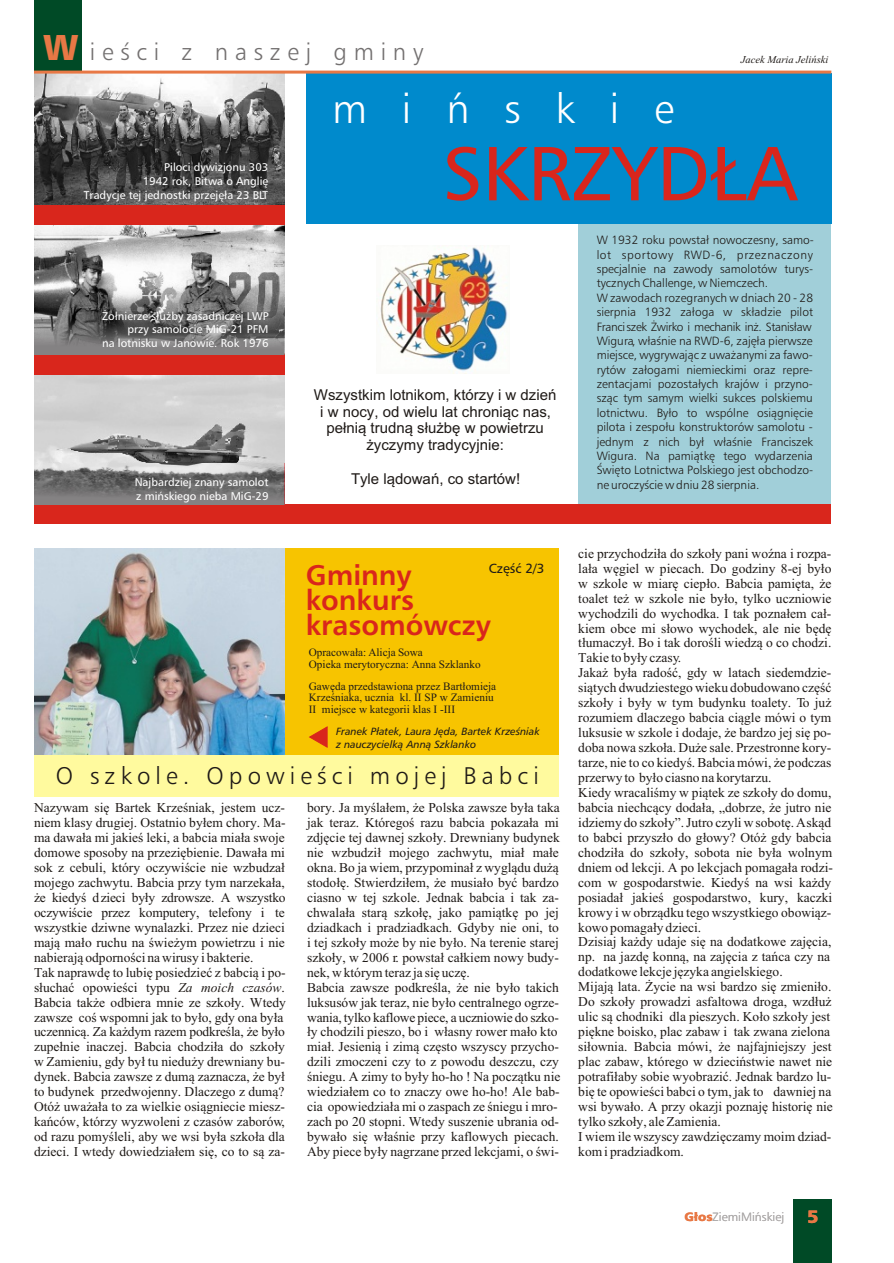
<style>
.page{position:relative;width:894px;height:1263px;background:#fff}
.page>*{position:absolute;margin:0;border:0;box-sizing:border-box;transform-origin:0 0}
.t1{font:76.8px "G Frutiger IEE";color:#d9261c}
.t2{font:41.55px "G Frutiger Lt IEE";letter-spacing:.84em;color:#fff}
.t3{font:700 28.5px/24.9px "G Frutiger IEE";color:#d9261c}
.t4{font:24.15px "G Frutiger Lt IEE";letter-spacing:.21em;color:#1f1a17}
.t5{font:24px "G Frutiger Lt IEE";letter-spacing:.28em;color:#737070}
.t6{font:700 18px "G Frutiger Bl IEE";color:#e87845}
.t7{font:15px/16.8px "Arial CE";color:#1f1a17;text-align:center}
.t8{font:13.5px/15px "Times New Roman CE";color:#1f1a17}
.t9{font:13.35px "G Frutiger IEE";color:#1f1a17}
.t10{font:12px/14.4px "G Frutiger Lt IEE";color:#1f1a17}
.t11{font:12px "G Frutiger Lt IEE";color:#aba8a8}
.t12{font:11.25px/13.5px "G Frutiger IEE";color:#fff;text-align:right}
.t13{font:11.25px/11.2px "Times New Roman CE";color:#1f1a17}
.t14{font:italic 10.5px/12.8px "G Frutiger IEE";color:#1f1a17}
.t15{font:italic 10.5px "Times New Roman CE";color:#1f1a17}
.s1{font-family:"G Frutiger Bl IEE";font-weight:700;font-size:36px;color:#e87845}
.s2{font-style:italic}
.s3{font-family:"G Frutiger Bl IEE";font-weight:700;color:#e87845}
</style>
<div class="page">
<img style="left:379px;top:247px;width:129px;height:126px">
<div style="left:578px;top:211px;width:253px;height:305px;background:#a1cfd9"></div>
<div style="left:306px;top:73px;width:525px;height:151px;background:#008acc"></div>
<div style="left:285px;top:548px;width:274px;height:235px;background:#f7c400"></div>
<img style="left:34px;top:548px;width:251px;height:207px">
<svg style="left:309px;top:726px;width:19px;height:22px"></svg>
<div style="left:34px;top:755px;width:525px;height:41px;background:#fffa9e"></div>
<div style="left:34px;top:0;width:47px;height:72px;background:#004a26"></div>
<div style="left:793px;top:1199px;width:38px;height:64px;background:#004a26"></div>
<img style="left:34px;top:74px;width:251px;height:131px">
<img style="left:34px;top:224px;width:251px;height:85px">
<hr style="left:34px;top:71px;width:797px;height:3px;background:#e87845">
<img style="left:34px;top:375px;width:251px;height:130px">
<div style="left:34px;top:205px;width:251px;height:19px;background:#d9261c"></div>
<div style="left:34px;top:354px;width:251px;height:21px;background:#d9261c"></div>
<div style="left:34px;top:505px;width:797px;height:19px;background:#d9261c"></div>
<img style="left:34px;top:309px;width:251px;height:46px">
<img style="left:34px;top:464px;width:251px;height:40px">
<h3 class="t5" style="left:43px;top:42px;width:382px"><span class="s1">W</span> ieœci z naszej gminy</h3>
<p class="t15" style="left:741px;top:56px;width:89px">Jacek Maria Jeliñski</p>
<p class="t12" style="left:84px;top:162px;width:186px">Piloci dywizjonu 303<br>1942 rok, Bitwa o Angliê<br>Tradycje tej jednostki przejê³a 23 BLT</p>
<p class="t12" style="left:102px;top:310px;width:168px">¯o³nierze s³u¿by zasadniczej LWP przy samolocie MiG-21 PFM<br>na lotnisku w Janowie. Rok 1976</p>
<p class="t12" style="left:135px;top:477px;width:135px;text-align:left">Najbardziej znany samolot z miñskiego nieba MiG-29</p>
<h2 class="t2" style="left:332px;top:91px;width:344px">miñskie</h2>
<h1 class="t1" style="left:442px;top:142px;width:356px">SKRZYD£A</h1>
<p class="t7" style="left:314px;top:388px;width:244px">Wszystkim lotnikom, którzy i w dzieñ i w nocy, od wielu lat chroni¹c nas, pe³ni¹ trudn¹ s³u¿bê w powietrzu ¿yczymy tradycyjnie:</p>
<p class="t7" style="left:351px;top:471px;width:171px">Tyle l¹dowañ, co startów!</p>
<p class="t10" style="left:597px;top:234px;width:219px">W 1932 roku powsta³ nowoczesny, samo&shy;lot sportowy RWD-6, przeznaczony specjalnie na zawody samolotów turys&shy;tycznych Challenge, w Niemczech.<br>W zawodach rozegranych w dniach 20 - 28 sierpnia 1932 za³oga w sk³adzie pilot Franciszek ¯wirko i mechanik in¿. Stanis³aw Wigura, w³aœnie na RWD-6, zajê³a pierwsze miejsce, wygrywaj¹c z uwa¿anymi za fawo&shy;rytów za³ogami niemieckimi oraz repre&shy;zentacjami pozosta³ych krajów i przyno&shy;sz¹c tym samym wielki sukces polskiemu lotnictwu. By³o to wspólne osi¹gniêcie pilota i zespo³u konstruktorów samolotu - jednym z nich by³ w³aœnie Franciszek Wigura. Na pami¹tkê tego wydarzenia Œwiêto Lotnictwa Polskiego jest obchodzo&shy;ne uroczyœcie w dniu 28 sierpnia.</p>
<p class="t9" style="left:489px;top:563px;width:57px">Czêœæ 2/3</p>
<h3 class="t3" style="left:306px;top:565px;width:187px">Gminny konkurs krasomówczy</h3>
<p class="t13" style="left:309px;top:648px;width:173px">Opracowa³a: Alicja Sowa<br>Opieka merytoryczna: Anna Szklanko</p>
<p class="t13" style="left:309px;top:682px;width:189px">Gawêda przedstawiona przez Bart³omieja<br>Krzeœniaka, ucznia kl. II SP w Zamieniu<br>II miejsce w kategorii klas I -III</p>
<p class="t14" style="left:336px;top:726px;width:205px">Franek P³atek, Laura Jêda, Bartek Krzeœniak z nauczycielk¹ Ann¹ Szklanko</p>
<h3 class="t4" style="left:56px;top:766px;width:485px">O szkole. Opowieœci mojej Babci</h3>
<p class="t8" style="left:34px;top:801px;width:253px">Nazywam siê Bartek Krzeœniak, jestem ucz&shy;niem klasy drugiej. Ostatnio by³em chory. Ma&shy;ma dawa³a mi jakieœ leki, a babcia mia³a swoje domowe sposoby na przeziêbienie. Dawa³a mi sok z cebuli, który oczywiœcie nie wzbudza³ mojego zachwytu. Babcia przy tym narzeka³a, ¿e kiedyœ dzieci by³y zdrowsze. A wszystko oczywiœcie przez komputery, telefony i te wszystkie dziwne wynalazki. Przez nie dzieci maj¹ ma³o ruchu na œwie¿ym powietrzu i nie nabieraj¹ odpornoœci na wirusy i bakterie.<br>Tak naprawdê to lubiê posiedzieæ z babci¹ i po&shy;s³uchaæ opowieœci typu <span class="s2">Za moich czasów</span>.<br>Babcia tak¿e odbiera mnie ze szko³y. Wtedy zawsze coœ wspomni jak to by³o, gdy ona by³a uczennic¹. Za ka¿dym razem podkreœla, ¿e by³o zupe³nie inaczej. Babcia chodzi³a do szko³y w Zamieniu, gdy by³ tu niedu¿y drewniany bu&shy;dynek. Babcia zawsze z dum¹ zaznacza, ¿e by³ to budynek przedwojenny. Dlaczego z dum¹?<br>Otó¿ uwa¿a³a to za wielkie osi¹gniecie miesz&shy;kañców, którzy wyzwoleni z czasów zaborów, od razu pomyœleli, aby we wsi by³a szko³a dla dzieci. I wtedy dowiedzia³em siê, co to s¹ za-</p>
<p class="t8" style="left:307px;top:801px;width:255px">bory. Ja myœla³em, ¿e Polska zawsze by³a taka jak teraz. Któregoœ razu babcia pokaza³a mi zdjêcie tej dawnej szko³y. Drewniany budynek nie wzbudzi³ mojego zachwytu, mia³ ma³e okna. Bo ja wiem, przypomina³ z wygl¹du du¿¹ stodo³ê. Stwierdzi³em, ¿e musia³o byæ bardzo ciasno w tej szkole. Jednak babcia i tak za&shy;chwala³a star¹ szko³ê, jako pami¹tkê po jej dziadkach i pradziadkach. Gdyby nie oni, to i tej szko³y mo¿e by nie by³o. Na terenie starej szko³y, w 2006 r. powsta³ ca³kiem nowy budy&shy;nek, w którym teraz ja siê uczê.<br>Babcia zawsze podkreœla, ¿e nie by³o takich luksusów jak teraz, nie by³o centralnego ogrze&shy;wania, tylko kaflowe piece, a uczniowie do szko-³y chodzili pieszo, bo i w³asny rower ma³o kto mia³. Jesieni¹ i zim¹ czêsto wszyscy przycho&shy;dzili zmoczeni czy to z powodu deszczu, czy œniegu. A zimy to by³y ho-ho ! Na pocz¹tku nie wiedzia³em co to znaczy owe ho-ho! Ale bab&shy;cia opowiedzia³a mi o zaspach ze œniegu i mro&shy;zach po 20 stopni. Wtedy suszenie ubrania od&shy;bywa³o siê w³aœnie przy kaflowych piecach.<br>Aby piece by³y nagrzane przed lekcjami, o œwi-</p>
<p class="t8" style="left:578px;top:547px;width:256px">cie przychodzi³a do szko³y pani woŸna i rozpa&shy;la³a wêgiel w piecach. Do godziny 8-ej by³o w szkole w miarê ciep³o. Babcia pamiêta, ¿e toalet te¿ w szkole nie by³o, tylko uczniowie wychodzili do wychodka. I tak pozna³em ca³- kiem obce mi s³owo wychodek, ale nie bêdê t³umaczy³. Bo i tak doroœli wiedz¹ o co chodzi.<br>Takie to by³y czasy.<br>Jaka¿ by³a radoœæ, gdy w latach siedemdzie&shy;si¹tych dwudziestego wieku dobudowano czêœæ szko³y i by³y w tym budynku toalety. To ju¿ rozumiem dlaczego babcia ci¹gle mówi o tym luksusie w szkole i dodaje, ¿e bardzo jej siê po&shy;doba nowa szko³a. Du¿e sale. Przestronne kory&shy;tarze, nie to co kiedyœ. Babcia mówi, ¿e podczas przerwy to by³o ciasno na korytarzu.<br>Kiedy wracaliœmy w pi¹tek ze szko³y do domu, babcia niechc¹cy doda³a, „dobrze, ¿e jutro nie idziemy do szko³y”. Jutro czyli w sobotê. A sk¹d to babci przysz³o do g³owy? Otó¿ gdy babcia chodzi³a do szko³y, sobota nie by³a wolnym dniem od lekcji. A po lekcjach pomaga³a rodzi&shy;com w gospodarstwie. Kiedyœ na wsi ka¿dy posiada³ jakieœ gospodarstwo, kury, kaczki krowy i w obrz¹dku tego wszystkiego obowi¹z&shy;kowo pomaga³y dzieci.<br>Dzisiaj ka¿dy udaje siê na dodatkowe zajêcia, np. na jazdê konn¹, na zajêcia z tañca czy na dodatkowe lekcje jêzyka angielskiego.<br>Mijaj¹ lata. ¯ycie na wsi bardzo siê zmieni³o.<br>Do szko³y prowadzi asfaltowa droga, wzd³u¿ ulic s¹ chodniki dla pieszych. Ko³o szko³y jest piêkne boisko, plac zabaw i tak zwana zielona si³ownia. Babcia mówi, ¿e najfajniejszy jest plac zabaw, którego w dzieciñstwie nawet nie potrafi³aby sobie wyobraziæ. Jednak bardzo lu&shy;biê te opowieœci babci o tym, jak to dawniej na wsi bywa³o. A przy okazji poznajê historiê nie tylko szko³y, ale Zamienia.<br>I wiem ile wszyscy zawdziêczamy moim dziad&shy;kom i pradziadkom.</p>
<p class="t11" style="left:685px;top:1211px;width:101px"><span class="s3">G³os</span>ZiemiMiñskiej</p>
<h3 class="t6" style="left:807px;top:1209px;width:13px">5</h3>
</div>
